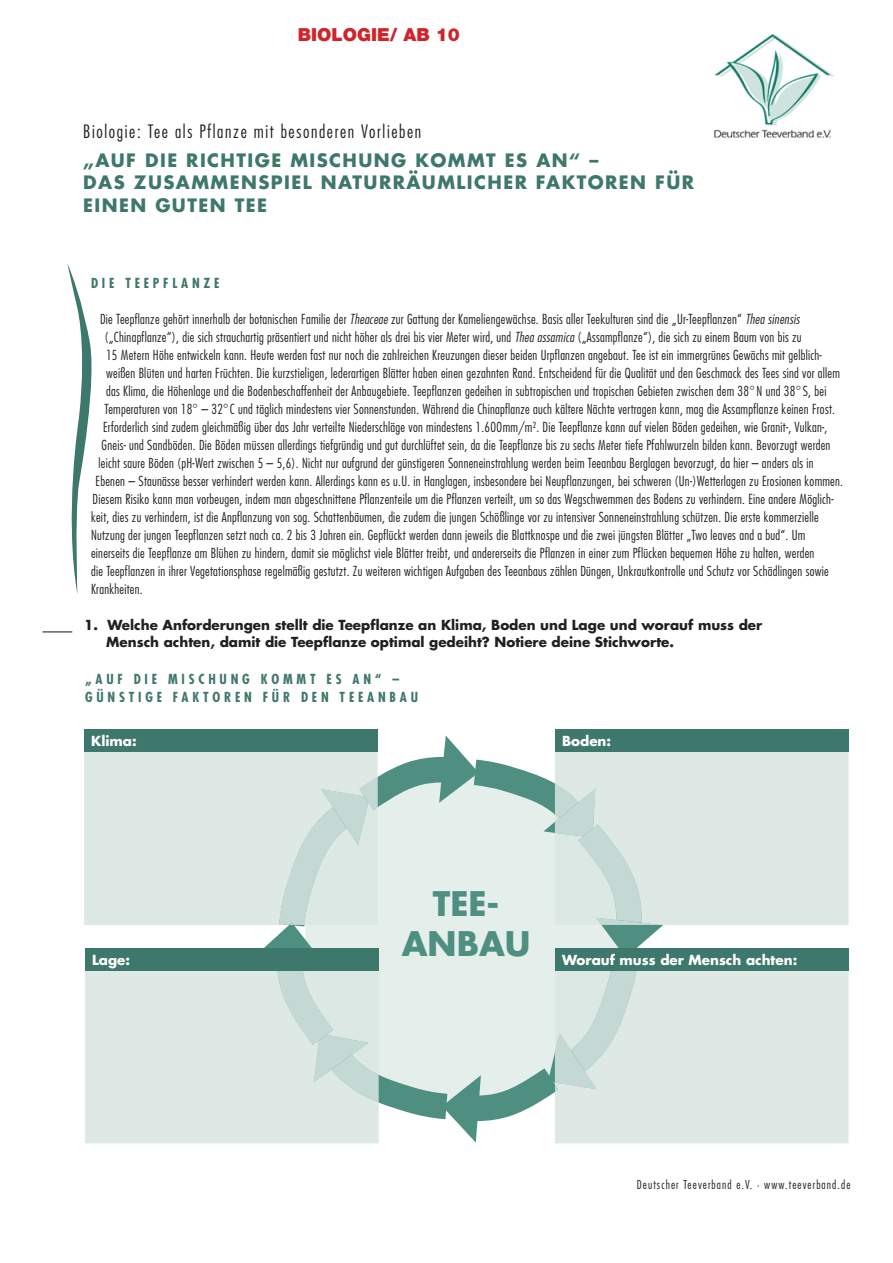
<style>
.page{position:relative;width:893px;height:1263px;background:#fff}
.page>*{position:absolute;margin:0;border:0;box-sizing:border-box;transform-origin:0 0}
.t1{font:700 33px/39.6px "Futura";color:#4e8f82;text-align:center}
.t2{font:700 18px/22.5px "Futura";letter-spacing:.08em;color:#3e776b}
.t3{font:300 condensed 18px "Futura";letter-spacing:.09em;color:#231f20}
.t4{font:900 18px "Helvetica Neue LT Std";color:#d2232a}
.t5{font:300 condensed 13.5px "Futura";letter-spacing:.02em;color:#231f20}
.t6{font:700 13.5px/16.5px "Futura";color:#231f20}
.t7{font:700 condensed 13.5px/18px "Futura";letter-spacing:.28em;color:#3e776b}
.t8{font:700 13.5px "Futura";color:#fff}
.t9{font:300 condensed 12px "Futura";letter-spacing:.09em;color:#231f20}
.s1{font-style:italic}
</style>
<div class="page">
<div style="left:84px;top:730px;width:294px;height:195px;background:#dee9e5"></div>
<img style="left:714px;top:34px;width:120px;height:104px">
<svg style="left:67px;top:263px;width:25px;height:331px"></svg>
<hr style="left:42px;top:631px;width:30px;height:1px;background:#231f20">
<div style="left:84px;top:730px;width:293px;height:22px;background:#3e776b"></div>
<div style="left:85px;top:970px;width:170px;height:173px;background:#dee9e5"></div>
<div style="left:85px;top:948px;width:293px;height:22px;background:#3e776b"></div>
<div style="left:663px;top:752px;width:185px;height:173px;background:#dee9e5"></div>
<div style="left:555px;top:730px;width:293px;height:22px;background:#3e776b"></div>
<div style="left:663px;top:970px;width:185px;height:173px;background:#dee9e5"></div>
<svg style="left:255px;top:736px;width:408px;height:407px;background:#cedfda"></svg>
<div style="left:555px;top:948px;width:293px;height:22px;background:#3e776b"></div>
<h2 class="t4" style="left:298px;top:24px;width:164px">BIOLOGIE/ AB 10</h2>
<h2 class="t3" style="left:83px;top:123px;width:339px">Biologie: Tee als Pflanze mit besonderen Vorlieben</h2>
<h2 class="t2" style="left:83px;top:150px;width:612px">„AUF DIE RICHTIGE MISCHUNG KOMMT ES AN“ –<br>DAS ZUSAMMENSPIEL NATURRÄUMLICHER FAKTOREN FÜR<br>EINEN GUTEN TEE</h2>
<p class="t7" style="left:91px;top:275px;width:130px">DIE TEEPFLANZE</p>
<p class="t5" style="left:100px;top:313px;width:701px">Die Teepflanze gehört innerhalb der botanischen Familie der <span class="s1">Theaceae</span> zur Gattung der Kameliengewächse. Basis aller Teekulturen sind die „Ur-Teepflanzen“ <span class="s1">Thea sinensis</span></p>
<p class="t5" style="left:104px;top:331px;width:698px">(„Chinapflanze“), die sich strauchartig präsentiert und nicht höher als drei bis vier Meter wird, und <span class="s1">Thea assamica</span> („Assampflanze“), die sich zu einem Baum von bis zu</p>
<p class="t5" style="left:106px;top:349px;width:717px">15 Metern Höhe entwickeln kann. Heute werden fast nur noch die zahlreichen Kreuzungen dieser beiden Urpflanzen angebaut. Tee ist ein immergrünes Gewächs mit gelblich-</p>
<p class="t5" style="left:106px;top:367px;width:735px">weißen Blüten und harten Früchten. Die kurzstieligen, lederartigen Blätter haben einen gezahnten Rand. Entscheidend für die Qualität und den Geschmack des Tees sind vor allem</p>
<p class="t5" style="left:106px;top:385px;width:722px">das Klima, die Höhenlage und die Bodenbeschaffenheit der Anbaugebiete. Teepflanzen gedeihen in subtropischen und tropischen Gebieten zwischen dem 38° N und 38° S, bei</p>
<p class="t5" style="left:104px;top:403px;width:732px">Temperaturen von 18° – 32° C und täglich mindestens vier Sonnenstunden. Während die Chinapflanze auch kältere Nächte vertragen kann, mag die Assampflanze keinen Frost.</p>
<p class="t5" style="left:103px;top:421px;width:725px">Erforderlich sind zudem gleichmäßig über das Jahr verteilte Niederschläge von mindestens 1.600mm/m². Die Teepflanze kann auf vielen Böden gedeihen, wie Granit-, Vulkan-,</p>
<p class="t5" style="left:101px;top:439px;width:730px">Gneis- und Sandböden. Die Böden müssen allerdings tiefgründig und gut durchlüftet sein, da die Teepflanze bis zu sechs Meter tiefe Pfahlwurzeln bilden kann. Bevorzugt werden</p>
<p class="t5" style="left:99px;top:457px;width:716px">leicht saure Böden (pH-Wert zwischen 5 – 5,6). Nicht nur aufgrund der günstigeren Sonneneinstrahlung werden beim Teeanbau Berglagen bevorzugt, da hier – anders als in</p>
<p class="t5" style="left:96px;top:475px;width:749px">Ebenen – Staunässe besser verhindert werden kann. Allerdings kann es u.U. in Hanglagen, insbesondere bei Neupflanzungen, bei schweren (Un-)Wetterlagen zu Erosionen kommen.</p>
<p class="t5" style="left:93px;top:493px;width:742px">Diesem Risiko kann man vorbeugen, indem man abgeschnittene Pflanzenteile um die Pflanzen verteilt, um so das Wegschwemmen des Bodens zu verhindern. Eine andere Möglich-</p>
<p class="t5" style="left:91px;top:511px;width:729px">keit, dies zu verhindern, ist die Anpflanzung von sog. Schattenbäumen, die zudem die jungen Schößlinge vor zu intensiver Sonneneinstrahlung schützen. Die erste kommerzielle</p>
<p class="t5" style="left:91px;top:529px;width:715px">Nutzung der jungen Teepflanzen setzt nach ca. 2 bis 3 Jahren ein. Gepflückt werden dann jeweils die Blattknospe und die zwei jüngsten Blätter „Two leaves and a bud“. Um</p>
<p class="t5" style="left:91px;top:547px;width:724px">einerseits die Teepflanze am Blühen zu hindern, damit sie möglichst viele Blätter treibt, und andererseits die Pflanzen in einer zum Pflücken bequemen Höhe zu halten, werden</p>
<p class="t5" style="left:91px;top:565px;width:739px">die Teepflanzen in ihrer Vegetationsphase regelmäßig gestutzt. Zu weiteren wichtigen Aufgaben des Teeanbaus zählen Düngen, Unkrautkontrolle und Schutz vor Schädlingen sowie</p>
<p class="t5" style="left:91px;top:583px;width:53px">Krankheiten.</p>
<p class="t6" style="left:106px;top:618px;width:657px;text-indent:-22px">1. Welche Anforderungen stellt die Teepflanze an Klima, Boden und Lage und worauf muss der<br>Mensch achten, damit die Teepflanze optimal gedeiht? Notiere deine Stichworte.</p>
<p class="t7" style="left:85px;top:671px;width:334px">„AUF DIE MISCHUNG KOMMT ES AN“ –<br>GÜNSTIGE FAKTOREN FÜR DEN TEEANBAU</p>
<p class="t8" style="left:91px;top:735px;width:47px">Klima:</p>
<p class="t8" style="left:92px;top:953px;width:39px">Lage:</p>
<p class="t8" style="left:562px;top:735px;width:51px">Boden:</p>
<h1 class="t1" style="left:402px;top:887px;width:130px">TEE-<br>ANBAU</h1>
<p class="t8" style="left:562px;top:953px;width:237px">Worauf muss der Mensch achten:</p>
<p class="t9" style="left:636px;top:1180px;width:215px">Deutscher Teeverband e.V. · www.teeverband.de</p>
</div>
